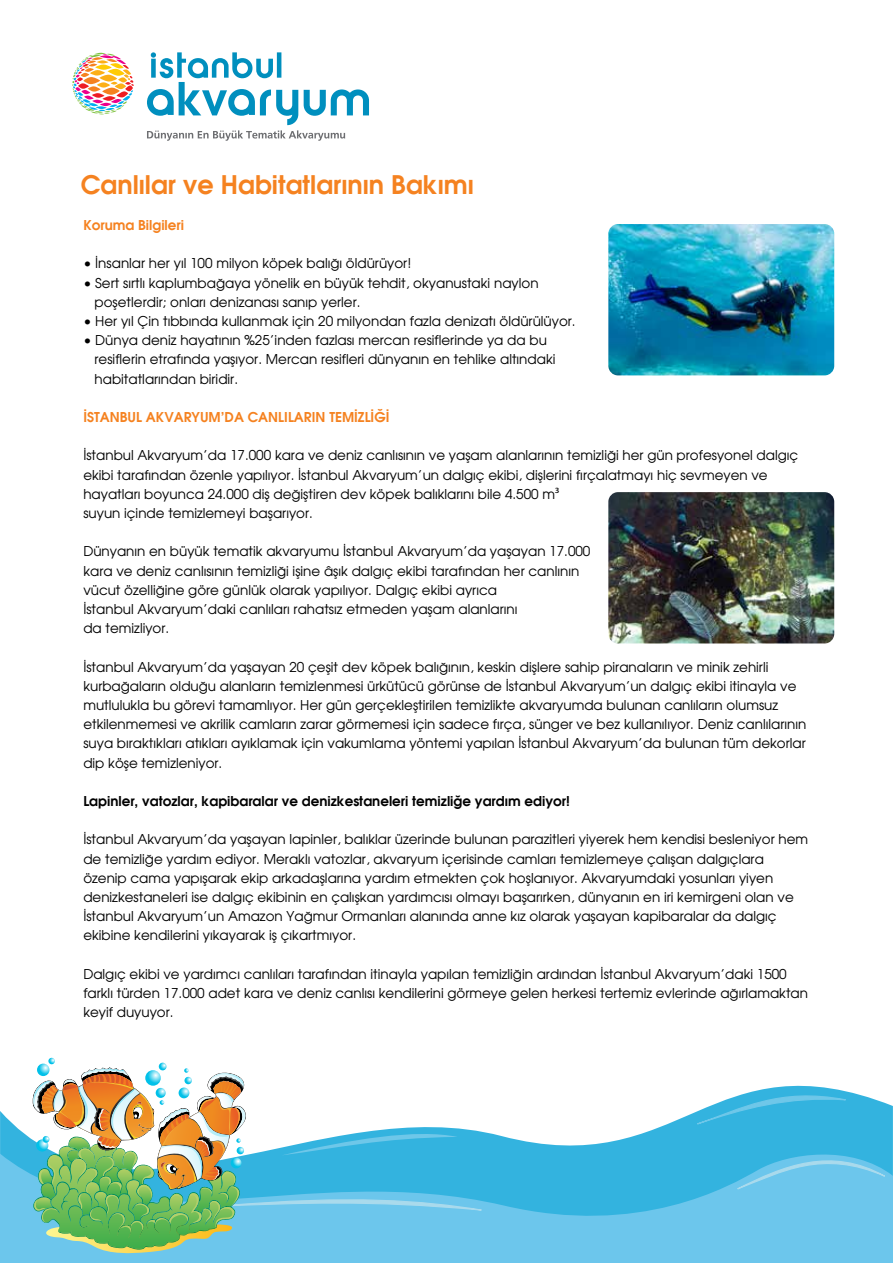
<style>
.page{position:relative;width:893px;height:1263px;background:#fff}
.page>*{position:absolute;margin:0;border:0;box-sizing:border-box;transform-origin:0 0}
.t1{font:700 25.5px "Avant Garde";color:#f58220}
.t2{font:13.5px/19.2px "Avant Garde";color:#000}
.t3{font:700 13.5px "Avant Garde";color:#000}
.t4{font:700 13.5px "Avant Garde";color:#f58220}
.s1{font-family:"Myriad Pro"}
</style>
<div class="page">
<svg style="left:0;top:1057px;width:893px;height:87px"></svg>
<svg style="left:0;top:1144px;width:893px;height:119px;background:#59bfe7"></svg>
<svg style="left:696px;top:1087px;width:169px;height:38px;background:#58c0e4"></svg>
<svg style="left:736px;top:1146px;width:157px;height:44px;background:#5ac0e7"></svg>
<svg style="left:32px;top:1058px;width:486px;height:196px"></svg>
<svg style="left:72px;top:53px;width:62px;height:62px"></svg>
<svg style="left:147px;top:52px;width:222px;height:89px"></svg>
<img style="left:608px;top:492px;width:226px;height:151px">
<img style="left:608px;top:224px;width:226px;height:151px">
<h1 class="t1" style="left:81px;top:168px;width:395px">Canlılar ve Habitatlarının Bakımı</h1>
<p class="t4" style="left:83px;top:216px;width:102px">Koruma Bilgileri</p>
<p class="t2" style="left:83px;top:254px;width:329px">• İnsanlar her yıl 100 milyon köpek balığı öldürüyor!</p>
<p class="t2" style="left:95px;top:273px;width:445px;text-indent:-11px">• Sert sırtlı kaplumbağaya yönelik en büyük tehdit, okyanustaki naylon poşetlerdir; onları denizanası sanıp yerler.</p>
<p class="t2" style="left:83px;top:311px;width:494px">• Her yıl Çin tıbbında kullanmak için 20 milyondan fazla denizatı öldürülüyor.</p>
<p class="t2" style="left:95px;top:330px;width:462px;text-indent:-11px">• Dünya deniz hayatının %25’inden fazlası mercan resiflerinde ya da bu resiflerin etrafında yaşıyor. Mercan resifleri dünyanın en tehlike altındaki habitatlarından biridir.</p>
<p class="t4" style="left:83px;top:408px;width:308px">İSTANBUL AKVARYUM’DA CANLILARIN TEMİZLİĞİ</p>
<p class="t2" style="left:83px;top:446px;width:716px">İstanbul Akvaryum’da 17.000 kara ve deniz canlısının ve yaşam alanlarının temizliği her gün profesyonel dalgıç ekibi tarafından özenle yapılıyor. İstanbul Akvaryum’un dalgıç ekibi, dişlerini fırçalatmayı hiç sevmeyen ve hayatları boyunca 24.000 diş değiştiren dev köpek balıklarını bile 4.500 m<span class="s1">³<br></span>suyun içinde temizlemeyi başarıyor.</p>
<p class="t2" style="left:83px;top:542px;width:509px">Dünyanın en büyük tematik akvaryumu İstanbul Akvaryum’da yaşayan 17.000 kara ve deniz canlısının temizliği işine âşık dalgıç ekibi tarafından her canlının vücut özelliğine göre günlük olarak yapılıyor. Dalgıç ekibi ayrıca<br>İstanbul Akvaryum’daki canlıları rahatsız etmeden yaşam alanlarını<br>da temizliyor.</p>
<p class="t2" style="left:83px;top:657px;width:724px">İstanbul Akvaryum’da yaşayan 20 çeşit dev köpek balığının, keskin dişlere sahip piranaların ve minik zehirli kurbağaların olduğu alanların temizlenmesi ürkütücü görünse de İstanbul Akvaryum’un dalgıç ekibi itinayla ve mutlulukla bu görevi tamamlıyor. Her gün gerçekleştirilen temizlikte akvaryumda bulunan canlıların olumsuz etkilenmemesi ve akrilik camların zarar görmemesi için sadece fırça, sünger ve bez kullanılıyor. Deniz canlılarının suya bıraktıkları atıkları ayıklamak için vakumlama yöntemi yapılan İstanbul Akvaryum’da bulunan tüm dekorlar dip köşe temizleniyor.</p>
<p class="t3" style="left:83px;top:792px;width:488px">Lapinler, vatozlar, kapibaralar ve denizkestaneleri temizliğe yardım ediyor!</p>
<p class="t2" style="left:83px;top:830px;width:726px">İstanbul Akvaryum’da yaşayan lapinler, balıklar üzerinde bulunan parazitleri yiyerek hem kendisi besleniyor hem de temizliğe yardım ediyor. Meraklı vatozlar, akvaryum içerisinde camları temizlemeye çalışan dalgıçlara özenip cama yapışarak ekip arkadaşlarına yardım etmekten çok hoşlanıyor. Akvaryumdaki yosunları yiyen denizkestaneleri ise dalgıç ekibinin en çalışkan yardımcısı olmayı başarırken, dünyanın en iri kemirgeni olan ve İstanbul Akvaryum’un Amazon Yağmur Ormanları alanında anne kız olarak yaşayan kapibaralar da dalgıç ekibine kendilerini yıkayarak iş çıkartmıyor.</p>
<p class="t2" style="left:83px;top:964px;width:726px">Dalgıç ekibi ve yardımcı canlıları tarafından itinayla yapılan temizliğin ardından İstanbul Akvaryum’daki 1500 farklı türden 17.000 adet kara ve deniz canlısı kendilerini görmeye gelen herkesi tertemiz evlerinde ağırlamaktan keyif duyuyor.</p>
</div>
